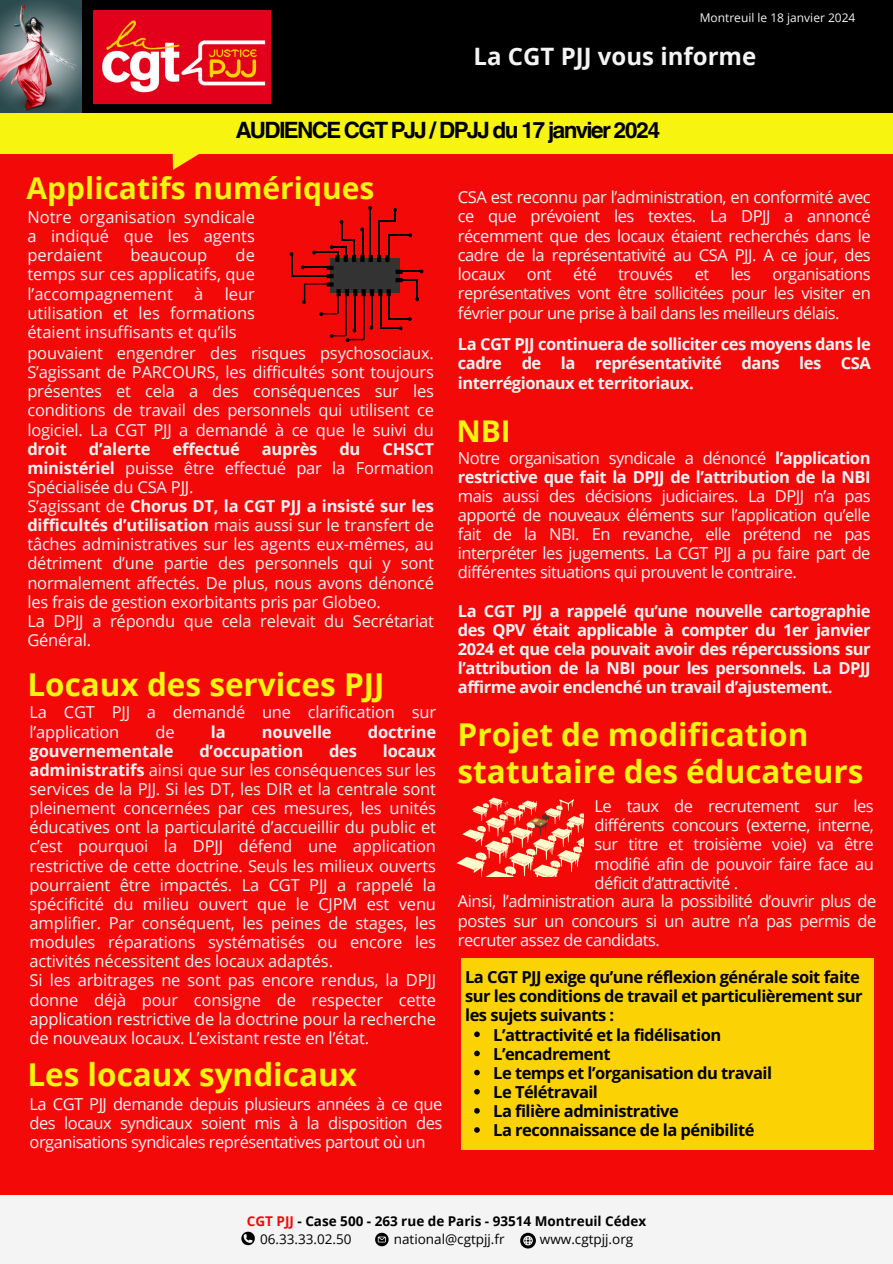
<style>
.page{position:relative;width:893px;height:1264px;background:#fff}
.page>*{position:absolute;margin:0;border:0;box-sizing:border-box;transform-origin:0 0}
.t1{font:700 31.5px/37.2px "Open Sans";color:#f7f410}
.t2{font:700 30px "Open Sans";color:#f7f410}
.t3{font:700 24px "Open Sans";color:#f4f4f4}
.t4{font:700 22.5px "Helvetica Hebrew";letter-spacing:-.075em;color:#000}
.t5{font:16.5px/19.2px "Open Sans";letter-spacing:-.01em;color:#f4f4f4;text-align:justify}
.t6{font:700 16.5px/19.2px "Open Sans";letter-spacing:-.03em;color:#f4f4f4;text-align:justify}
.t7{font:700 16.5px "Open Sans";letter-spacing:-.03em;color:#000}
.t8{font:700 16.5px "Open Sans";letter-spacing:-.01em;color:#f4f4f4}
.t9{font:16.5px "Open Sans";letter-spacing:-.03em;color:#f4f4f4}
.t10{font:700 13.5px/18px "Open Sans";color:#000}
.t11{font:13.5px "Open Sans";color:#000}
.t12{font:12px "Open Sans";color:#f4f4f4}
.s1{font-weight:700}
.s2{color:#f40909}
.s3{font-weight:400}
</style>
<div class="page">
<div style="left:0;top:0;width:892px;height:1263px;background:#f4f4f4"></div>
<div style="left:0;top:0;width:892px;height:114px;background:#000"></div>
<img style="left:0;top:0;width:81px;height:114px">
<img style="left:93px;top:10px;width:177px;height:93px">
<div style="left:0;top:154px;width:892px;height:1041px;background:#f40909"></div>
<div style="left:0;top:114px;width:892px;height:40px;background:#f7f410"></div>
<svg style="left:172px;top:154px;width:27px;height:16px"></svg>
<svg style="left:241px;top:1231px;width:14px;height:15px"></svg>
<svg style="left:375px;top:1232px;width:13px;height:14px"></svg>
<svg style="left:520px;top:1232px;width:16px;height:16px"></svg>
<hr style="left:292px;top:275px;width:38px;height:2px;background:#000">
<svg style="left:289px;top:252px;width:5px;height:25px"></svg>
<svg style="left:300px;top:206px;width:124px;height:136px"></svg>
<div style="left:460px;top:958px;width:413px;height:191px;background:#fbd304"></div>
<svg style="left:474px;top:1031px;width:5px;height:6px"></svg>
<svg style="left:474px;top:1050px;width:5px;height:6px"></svg>
<svg style="left:474px;top:1069px;width:5px;height:6px"></svg>
<svg style="left:474px;top:1088px;width:5px;height:6px"></svg>
<svg style="left:474px;top:1108px;width:5px;height:5px"></svg>
<svg style="left:474px;top:1127px;width:5px;height:5px"></svg>
<svg style="left:456px;top:797px;width:128px;height:80px"></svg>
<h2 class="t12" style="left:699px;top:9px;width:157px">Montreuil le 18 janvier 2024</h2>
<h3 class="t3" style="left:473px;top:40px;width:284px">La CGT PJJ vous informe</h3>
<h3 class="t4" style="left:236px;top:122px;width:426px">AUDIENCE CGT PJJ / DPJJ du 17 janvier 2024</h3>
<p class="t2" style="left:27px;top:167px;width:349px">Applicatifs numériques</p>
<h2 class="t5" style="left:27px;top:207px;width:229px">Notre organisation syndicale a indiqué que les agents perdaient</h2>
<h2 class="t5" style="left:27px;top:245px;width:229px;text-indent:208px">de temps sur ces applicatifs, que l’accompagnement</h2>
<h2 class="t5" style="left:130px;top:245px;width:78px">beaucoup</h2>
<h2 class="t5" style="left:194px;top:283px;width:11px">à</h2>
<h2 class="t5" style="left:27px;top:283px;width:229px;text-indent:197px">leur utilisation et les formations étaient insuffisants et qu’ils</h2>
<h5 class="t5" style="left:27px;top:343px;width:408px">pouvaient engendrer des risques psychosociaux.<br>S’agissant de PARCOURS, les difficultés sont toujours présentes et cela a des conséquences sur les conditions de travail des personnels qui utilisent ce logiciel. La CGT PJJ a demandé à ce que le suivi du <span class="s1">droit</span></h5>
<h5 class="t6" style="left:89px;top:438px;width:63px">d’alerte</h5>
<h5 class="t8" style="left:173px;top:437px;width:69px">effectué</h5>
<h5 class="t6" style="left:262px;top:438px;width:57px">auprès</h5>
<h5 class="t6" style="left:339px;top:438px;width:23px">du</h5>
<h5 class="t5" style="left:27px;top:438px;width:408px;text-align:left;text-indent:355px"><span class="s1">CHSCT ministériel</span> puisse être effectué par la Formation Spécialisée du CSA PJJ.<br>S’agissant de <span class="s1">Chorus DT, la CGT PJJ a insisté sur les difficultés d’utilisation</span> mais aussi sur le transfert de tâches administratives sur les agents eux-mêmes, au détriment d’une partie des personnels qui y sont normalement affectés. De plus, nous avons dénoncé les frais de gestion exorbitants pris par Globeo.<br>La DPJJ a répondu que cela relevait du Secrétariat Général.</h5>
<h5 class="t1" style="left:27px;top:665px;width:359px">Locaux des services PJJ</h5>
<h5 class="t5" style="left:30px;top:702px;width:408px">La CGT PJJ a demandé une clarification sur l’application</h5>
<h5 class="t5" style="left:155px;top:721px;width:21px">de</h5>
<h5 class="t6" style="left:211px;top:721px;width:16px">la</h5>
<h5 class="t8" style="left:262px;top:720px;width:71px">nouvelle</h5>
<h5 class="t8" style="left:368px;top:720px;width:70px">doctrine</h5>
<h5 class="t8" style="left:30px;top:739px;width:145px">gouvernementale</h5>
<h5 class="t8" style="left:199px;top:739px;width:105px">d’occupation</h5>
<h5 class="t6" style="left:329px;top:740px;width:30px">des</h5>
<h5 class="t5" style="left:30px;top:740px;width:408px;text-align:left;text-indent:353px"><span class="s1">locaux administratifs</span> ainsi que sur les conséquences sur les services de la PJJ. Si les DT, les DIR et la centrale sont pleinement concernées par ces mesures, les unités éducatives ont la particularité d’accueillir du public et c’est pourquoi la DPJJ défend une application restrictive de cette doctrine. Seuls les milieux ouverts pourraient être impactés. La CGT PJJ a rappelé la spécificité du milieu ouvert que le CJPM est venu amplifier. Par conséquent, les peines de stages, les modules réparations systématisés ou encore les activités nécessitent des locaux adaptés.<br>Si les arbitrages ne sont pas encore rendus, la DPJJ donne déjà pour consigne de respecter cette application restrictive de la doctrine pour la recherche de nouveaux locaux. L’existant reste en l’état.</h5>
<h5 class="t1" style="left:27px;top:1055px;width:331px">Les locaux syndicaux</h5>
<h2 class="t5" style="left:30px;top:1093px;width:414px">La CGT PJJ demande depuis plusieurs années à ce que des locaux syndicaux soient mis à la disposition des organisations syndicales représentatives partout où un</h2>
<h5 class="t5" style="left:458px;top:187px;width:414px">CSA est reconnu par l’administration, en conformité avec ce que prévoient les textes. La DPJJ a annoncé récemment que des locaux étaient recherchés dans le cadre de la représentativité au CSA PJJ. A ce jour, des locaux</h5>
<h5 class="t5" style="left:527px;top:264px;width:26px">ont</h5>
<h5 class="t5" style="left:573px;top:264px;width:25px">été</h5>
<h5 class="t9" style="left:618px;top:262px;width:57px">trouvés</h5>
<h5 class="t5" style="left:694px;top:264px;width:16px">et</h5>
<h5 class="t5" style="left:730px;top:264px;width:22px">les</h5>
<h5 class="t5" style="left:458px;top:264px;width:414px;text-indent:314px">organisations représentatives vont être sollicitées pour les visiter en février pour une prise à bail dans les meilleurs délais.</h5>
<h2 class="t6" style="left:458px;top:334px;width:414px">La CGT PJJ continuera de solliciter ces moyens dans le cadre de la représentativité dans les CSA interrégionaux et territoriaux.</h2>
<h1 class="t2" style="left:456px;top:410px;width:56px">NBI</h1>
<h5 class="t5" style="left:458px;top:447px;width:414px">Notre organisation syndicale a dénoncé <span class="s1">l’application restrictive que fait la DPJJ de l’attribution de la NBI </span>mais aussi des décisions judiciaires. La DPJJ n’a pas apporté de nouveaux éléments sur l’application qu’elle fait de la NBI. En revanche, elle prétend ne pas interpréter les jugements. La CGT PJJ a pu faire part de différentes situations qui prouvent le contraire.</h5>
<h4 class="t6" style="left:458px;top:600px;width:414px">La CGT PJJ a rappelé qu’une nouvelle cartographie des QPV était applicable à compter du 1er janvier 2024 et que cela pouvait avoir des répercussions sur l’attribution de la NBI pour les personnels. La DPJJ affirme avoir enclenché un travail d’ajustement.</h4>
<h4 class="t1" style="left:457px;top:715px;width:407px">Projet de modification statutaire des éducateurs</h4>
<p class="t5" style="left:594px;top:796px;width:281px">Le taux de recrutement sur les différents concours (externe, interne, sur titre et troisième voie) va être modifié afin de pouvoir faire face au déficit d’attractivité .</p>
<p class="t5" style="left:458px;top:891px;width:420px">Ainsi, l’administration aura la possibilité d’ouvrir plus de postes sur un concours si un autre n’a pas permis de recruter assez de candidats.</p>
<p class="t7" style="left:465px;top:965px;width:396px">La CGT PJJ exige qu’une réflexion générale soit faite</p>
<p class="t7" style="left:465px;top:984px;width:399px">sur les conditions de travail et particulièrement sur</p>
<p class="t7" style="left:465px;top:1003px;width:151px">les sujets suivants :</p>
<p class="t7" style="left:493px;top:1022px;width:230px">L’attractivité et la fidélisation</p>
<p class="t7" style="left:493px;top:1041px;width:119px">L’encadrement</p>
<p class="t7" style="left:493px;top:1061px;width:280px">Le temps et l’organisation du travail</p>
<p class="t7" style="left:493px;top:1080px;width:106px">Le Télétravail</p>
<p class="t7" style="left:493px;top:1099px;width:187px">La filière administrative</p>
<p class="t7" style="left:493px;top:1118px;width:263px">La reconnaissance de la pénibilité</p>
<p class="t10" style="left:260px;top:1211px;width:387px;text-indent:-13px"><span class="s2">CGT PJJ</span> - Case 500 - 263 rue de Paris - 93514 Montreuil Cédex<br><span class="s3">06.33.33.02.50</span></p>
<p class="t11" style="left:394px;top:1229px;width:112px">national@cgtpjj.fr</p>
<p class="t11" style="left:540px;top:1229px;width:95px">www.cgtpjj.org</p>
</div>
